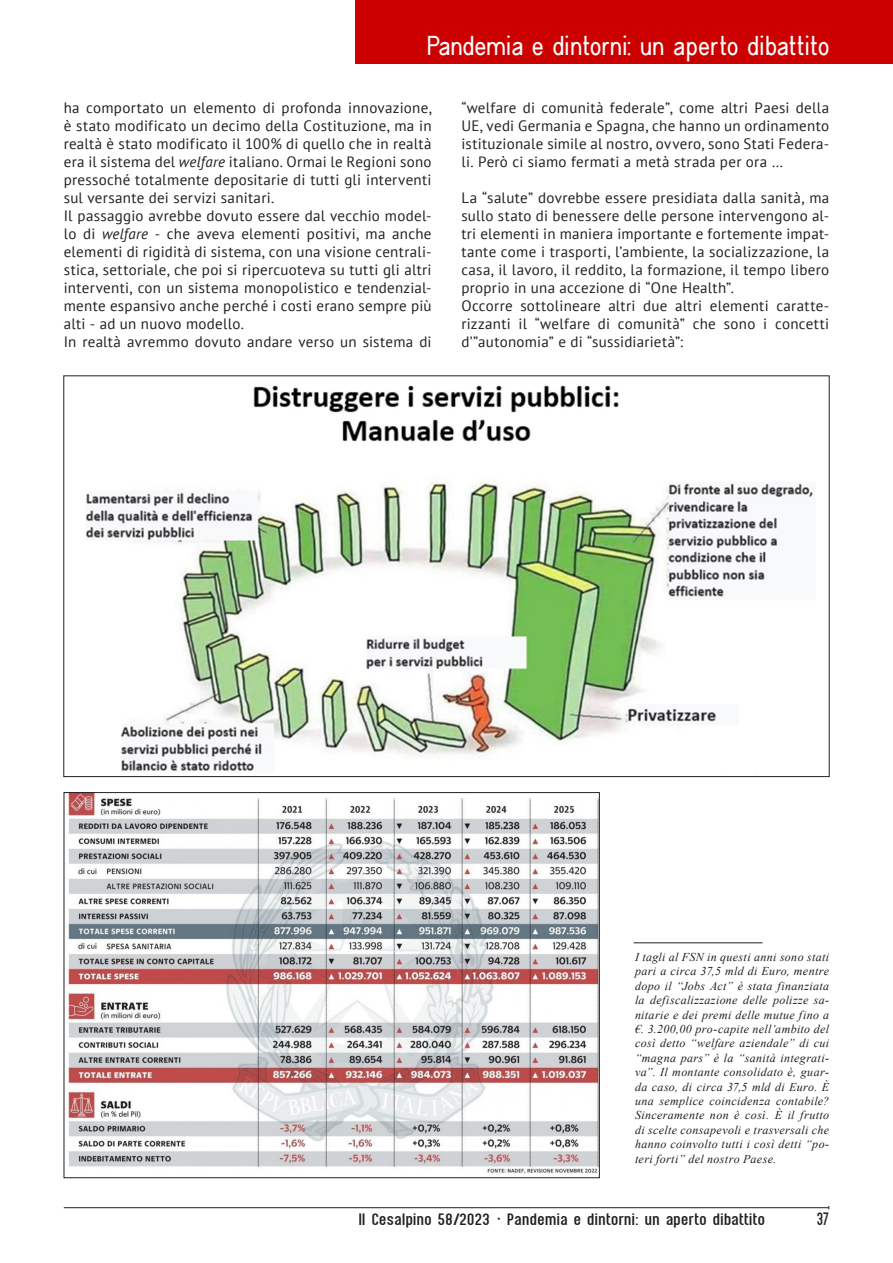
<style>
.page{position:relative;width:893px;height:1263px;background:#fff}
.page>*{position:absolute;margin:0;border:0;box-sizing:border-box;transform-origin:0 0}
.t1{font:25.5px "Cerbetica";letter-spacing:.04em;color:#fff}
.t2{font:19.5px "Equal Sans Demo";color:#231f20}
.t3{font:18px "Equal Sans Demo";letter-spacing:.03em;color:#231f20;scale:1.25 1}
.t4{font:15px/18px "PT Sans";letter-spacing:.02em;color:#231f20}
.t5{font:italic 12px/14.4px "Times New Roman";letter-spacing:.03em;color:#231f20;text-align:justify}
.s1{font-style:italic}
.s2{font-family:"Babel Sans"}
</style>
<div class="page">
<div style="left:355px;top:0;width:538px;height:64px;background:#c00"></div>
<hr style="left:64px;top:1207px;width:765px;height:1px;background:#231f20">
<img style="left:86px;top:385px;width:727px;height:386px">
<img style="left:67px;top:794px;width:531px;height:380px">
<hr style="left:634px;top:942px;width:129px;height:1px;background:#231f20">
<h1 class="t1" style="left:427px;top:36px;width:403px">Pandemia e dintorni: un aperto dibattito</h1>
<p class="t4" style="left:64px;top:100px;width:369px">ha comportato un elemento di profonda innovazione, è stato modificato un decimo della Costituzione, ma in realtà è stato modificato il 100% di quello che in realtà era il sistema del <span class="s1">welfare</span> italiano. Ormai le Regioni sono pressoché totalmente depositarie di tutti gli interventi sul versante dei servizi sanitari.<br>Il passaggio avrebbe dovuto essere dal vecchio model&shy;lo di <span class="s1">welfare</span> - che aveva elementi positivi, ma anche elementi di rigidità di sistema, con una visione centrali&shy;stica, settoriale, che poi si ripercuoteva su tutti gli altri interventi, con un sistema monopolistico e tendenzial&shy;mente espansivo anche perché i costi erano sempre più alti - ad un nuovo modello.<br>In realtà avremmo dovuto andare verso un sistema di</p>
<p class="t4" style="left:461px;top:100px;width:369px;text-align:justify">“welfare di comunità federale”, come altri Paesi della UE, vedi Germania e Spagna, che hanno un ordinamento istituzionale simile al nostro, ovvero, sono Stati Federa&shy;li. Però ci siamo fermati a metà strada per ora …</p>
<p class="t4" style="left:461px;top:190px;width:369px">La “salute” dovrebbe essere presidiata dalla sanità, ma sullo stato di benessere delle persone intervengono al&shy;tri elementi in maniera importante e fortemente impat&shy;tante come i trasporti, l’ambiente, la socializzazione, la casa, il lavoro, il reddito, la formazione, il tempo libero proprio in una accezione di “One Health”.<br>Occorre sottolineare altri due altri elementi caratte&shy;rizzanti il “welfare di comunità” che sono i concetti d’”autonomia” e di “sussidiarietà”:</p>
<p class="t5" style="left:635px;top:950px;width:196px">I tagli al FSN in questi anni sono stati pari a circa 37,5 mld di Euro, mentre dopo il “Jobs Act” è stata finanziata la defiscalizzazione delle polizze sa&shy;nitarie e dei premi delle mutue fino a €. 3.200,00 pro-capite nell’ambito del così detto “welfare aziendale” di cui “magna pars” è la “sanità integrati&shy;va”. Il montante consolidato è, guar&shy;da caso, di circa 37,5 mld di Euro. È una semplice coincidenza contabile?<br>Sinceramente non è così. È il frutto di scelte consapevoli e trasversali che hanno coinvolto tutti i così detti “po&shy;teri forti” del nostro Paese.</p>
<p class="t3" style="left:359px;top:1211px;width:326px">Il Cesalpino 58/2023 <span class="s2">·</span> Pandemia e dintorni: un aperto dibattito</p>
<h2 class="t2" style="left:817px;top:1210px;width:13px">37</h2>
</div>
